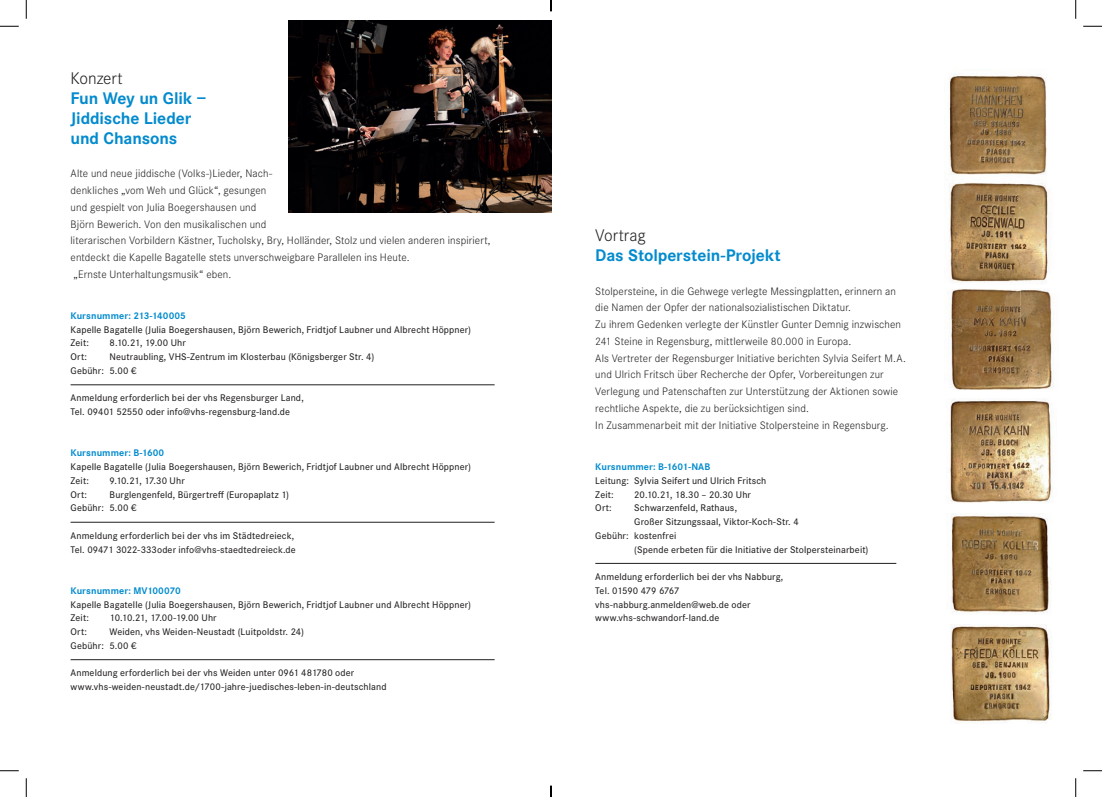
<style>
.page{position:relative;width:1102px;height:797px;background:#fff}
.page>*{position:absolute;margin:0;border:0;box-sizing:border-box;transform-origin:0 0}
.t1{font:700 17.5px/20px "Corporate S";letter-spacing:-.01em;color:#038bce}
.t2{font:300 17.5px "Corporate S";letter-spacing:-.005em;color:#231f20}
.t3{font:300 11.25px/16.8px "Corporate S";letter-spacing:.01em;color:#231f20}
.t4{font:500 10px/13.8px "Corporate S";letter-spacing:.01em;color:#231f20}
.t5{font:700 10px "Corporate S";letter-spacing:.005em;color:#038bce}
.t6{font:500 10px "Corporate S";letter-spacing:-.025em;color:#231f20}
</style>
<div class="page">
<hr style="left:71px;top:384px;width:423px;height:1px;background:#231f20">
<hr style="left:71px;top:522px;width:423px;height:1px;background:#231f20">
<hr style="left:71px;top:659px;width:423px;height:1px;background:#231f20">
<hr style="left:595px;top:563px;width:301px;height:1px;background:#231f20">
<img style="left:288px;top:21px;width:263px;height:192px">
<img style="left:949px;top:74px;width:100px;height:209px">
<img style="left:950px;top:399px;width:102px;height:104px">
<img style="left:950px;top:624px;width:101px;height:98px">
<img style="left:950px;top:514px;width:101px;height:99px">
<img style="left:951px;top:289px;width:103px;height:101px">
<svg style="left:0;top:25px;width:19px;height:2px"></svg>
<svg style="left:1083px;top:25px;width:18px;height:2px"></svg>
<svg style="left:0;top:770px;width:19px;height:1px"></svg>
<svg style="left:1083px;top:770px;width:18px;height:1px"></svg>
<svg style="left:25px;top:0;width:2px;height:19px"></svg>
<svg style="left:25px;top:778px;width:2px;height:19px"></svg>
<svg style="left:1075px;top:0;width:1px;height:19px"></svg>
<svg style="left:1075px;top:778px;width:1px;height:19px"></svg>
<svg style="left:550px;top:785px;width:1px;height:12px"></svg>
<h1 class="t2" style="left:71px;top:68px;width:54px">Konzert</h1>
<h1 class="t1" style="left:71px;top:88px;width:137px">Fun Wey un Glik –<br>Jiddische Lieder und Chansons</h1>
<p class="t3" style="left:71px;top:165px;width:421px">Alte und neue jiddische (Volks-)Lieder, Nach-<br>denkliches „vom Weh und Glück“, gesungen<br>und gespielt von Julia Boegershausen und<br>Björn Bewerich. Von den musikalischen und<br>literarischen Vorbildern Kästner, Tucholsky, Bry, Holländer, Stolz und vielen anderen inspiriert, entdeckt die Kapelle Bagatelle stets unverschweigbare Parallelen ins Heute.<br>„Ernste Unterhaltungsmusik“ eben.</p>
<p class="t5" style="left:71px;top:310px;width:117px">Kursnummer: 213-140005</p>
<p class="t4" style="left:71px;top:322px;width:402px">Kapelle Bagatelle (Julia Boegershausen, Björn Bewerich, Fridtjof Laubner und Albrecht Höppner)<br>Zeit:</p>
<p class="t4" style="left:110px;top:336px;width:78px">8.10.21, 19.00 Uhr</p>
<p class="t4" style="left:71px;top:350px;width:305px;text-indent:39px">Neutraubling, VHS-Zentrum im Klosterbau (Königsberger Str. 4)<br>Gebühr: 5.00 €</p>
<p class="t4" style="left:71px;top:391px;width:235px">Anmeldung erforderlich bei der vhs Regensburger Land,<br>Tel. 09401 52550 oder info@vhs-regensburg-land.de</p>
<p class="t5" style="left:71px;top:447px;width:95px">Kursnummer: B-1600</p>
<p class="t4" style="left:71px;top:459px;width:402px">Kapelle Bagatelle (Julia Boegershausen, Björn Bewerich, Fridtjof Laubner und Albrecht Höppner)<br>Zeit:</p>
<p class="t4" style="left:71px;top:350px;width:18px">Ort:</p>
<p class="t4" style="left:110px;top:473px;width:77px">9.10.21, 17.30 Uhr</p>
<p class="t4" style="left:71px;top:487px;width:220px;text-indent:39px">Burglengenfeld, Bürgertreff (Europaplatz 1)<br>Gebühr: 5.00 €</p>
<p class="t4" style="left:71px;top:528px;width:227px">Anmeldung erforderlich bei der vhs im Städtedreieck,<br>Tel. 09471 3022-333oder info@vhs-staedtedreieck.de</p>
<p class="t5" style="left:71px;top:584px;width:112px">Kursnummer: MV100070</p>
<p class="t4" style="left:71px;top:597px;width:402px">Kapelle Bagatelle (Julia Boegershausen, Björn Bewerich, Fridtjof Laubner und Albrecht Höppner)<br>Zeit:</p>
<p class="t4" style="left:71px;top:487px;width:18px">Ort:</p>
<p class="t6" style="left:110px;top:611px;width:108px">10.10.21, 17.00-19.00 Uhr</p>
<p class="t4" style="left:71px;top:624px;width:18px">Ort:</p>
<p class="t4" style="left:71px;top:624px;width:235px;text-indent:39px">Weiden, vhs Weiden-Neustadt (Luitpoldstr. 24)<br>Gebühr: 5.00 €</p>
<p class="t4" style="left:71px;top:666px;width:317px">Anmeldung erforderlich bei der vhs Weiden unter 0961 481780 oder www.vhs-weiden-neustadt.de/1700-jahre-juedisches-leben-in-deutschland</p>
<h1 class="t2" style="left:595px;top:226px;width:52px">Vortrag</h1>
<h1 class="t1" style="left:595px;top:246px;width:187px">Das Stolperstein-Projekt</h1>
<p class="t3" style="left:595px;top:283px;width:312px">Stolpersteine, in die Gehwege verlegte Messingplatten, erinnern an die Namen der Opfer der nationalsozialistischen Diktatur.<br>Zu ihrem Gedenken verlegte der Künstler Gunter Demnig inzwischen 241 Steine in Regensburg, mittlerweile 80.000 in Europa.<br>Als Vertreter der Regensburger Initiative berichten Sylvia Seifert M.A. und Ulrich Fritsch über Recherche der Opfer, Vorbereitungen zur Verlegung und Patenschaften zur Unterstützung der Aktionen sowie rechtliche Aspekte, die zu berücksichtigen sind.<br>In Zusammenarbeit mit der Initiative Stolpersteine in Regensburg.</p>
<p class="t5" style="left:595px;top:461px;width:116px">Kursnummer: B-1601-NAB</p>
<p class="t4" style="left:595px;top:473px;width:173px">Leitung: Sylvia Seifert und Ulrich Fritsch<br>Zeit:</p>
<p class="t4" style="left:634px;top:487px;width:118px">20.10.21, 18.30 – 20.30 Uhr</p>
<p class="t4" style="left:595px;top:501px;width:18px">Ort:</p>
<p class="t4" style="left:634px;top:501px;width:104px">Schwarzenfeld, Rathaus,</p>
<p class="t4" style="left:634px;top:514px;width:166px">Großer Sitzungssaal, Viktor-Koch-Str. 4</p>
<p class="t4" style="left:595px;top:528px;width:83px">Gebühr: kostenfrei</p>
<p class="t4" style="left:634px;top:542px;width:235px">(Spende erbeten für die Initiative der Stolpersteinarbeit)</p>
<p class="t4" style="left:595px;top:569px;width:189px">Anmeldung erforderlich bei der vhs Nabburg,<br>Tel. 01590 479 6767 vhs-nabburg.anmelden@web.de oder www.vhs-schwandorf-land.de</p>
</div>
